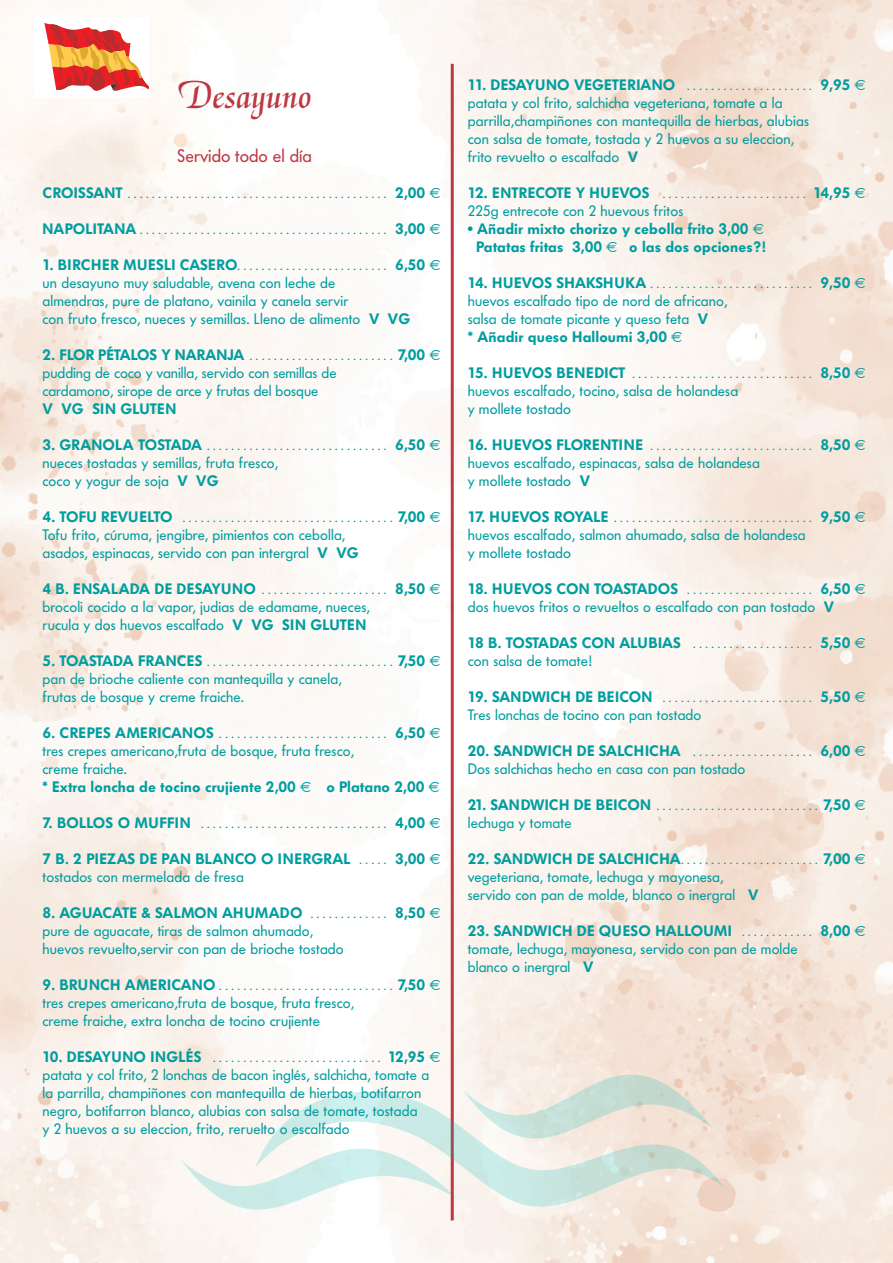
<style>
.page{position:relative;width:893px;height:1263px;background:#fff}
.page>*{position:absolute;margin:0;border:0;box-sizing:border-box;transform-origin:0 0}
.t1{font:39px "El Greco BQ";letter-spacing:.01em;color:#be3741}
.t2{font:18px "Futura BQ";color:#be3741}
.t3{font:15px/18px "Futura BQ";letter-spacing:.01em;color:#009d9f}
.t4{font:600 15px/18px "Futura BQ";letter-spacing:.01em;color:#009d9f}
.t5{font:12px "Futura BQ";color:#009d9f}
.s1{font-weight:600;font-size:15px}
.s2{font-family:"Euro Sans";font-size:15px}
.s3{font-weight:600}
.s4{font-size:12px}
.s5{font-family:"Euro Sans"}
.s6{font-weight:400;font-size:12px}
.s7{font-family:"Euro Sans";font-weight:400}
.s8{font-weight:400}
</style>
<div class="page">
<img style="left:0;top:0;width:893px;height:1263px">
<div style="left:34px;top:17px;width:115px;height:81px;background:#fff"></div>
<svg style="left:44px;top:23px;width:105px;height:68px"></svg>
<hr style="left:451px;top:64px;width:3px;height:1156px;background:#be3741">
<svg style="left:714px;top:1075px;width:11px;height:134px"></svg>
<svg style="left:181px;top:1074px;width:533px;height:135px"></svg>
<h1 class="t1" style="left:177px;top:72px;width:136px">Desayuno</h1>
<p class="t2" style="left:177px;top:145px;width:136px">Servido todo el día</p>
<p class="t5" style="left:43px;top:187px;width:400px"><span class="s1">CROISSANT</span> ........................................... <span class="s1">2,00</span> <span class="s2">E</span></p>
<p class="t5" style="left:43px;top:223px;width:400px"><span class="s1">NAPOLITANA</span>......................................... <span class="s1">3,00</span> <span class="s2">E</span></p>
<p class="t3" style="left:43px;top:256px;width:400px"><span class="s3">1. BIRCHER MUESLI CASERO</span><span class="s4">.........................</span> <span class="s3">6,50</span> <span class="s5">E </span>un desayuno muy saludable, avena con leche de<br>almendras, pure de platano, vainila y canela servir<br>con fruto fresco, nueces y semillas. Lleno de alimento <span class="s3">V VG</span></p>
<p class="t3" style="left:43px;top:346px;width:400px"><span class="s3">2. FLOR PÉTALOS Y NARANJA</span> <span class="s4">........................</span> <span class="s3">7,00</span> <span class="s5">E </span>pudding de coco y vanilla, servido con semillas de<br>cardamono, sirope de arce y frutas del bosque</p>
<p class="t4" style="left:43px;top:400px;width:136px">V VG SIN GLUTEN</p>
<p class="t5" style="left:43px;top:439px;width:400px"><span class="s1">3. GRANOLA TOSTADA</span>.............................. <span class="s1">6,50</span> <span class="s2">E</span></p>
<p class="t3" style="left:43px;top:454px;width:237px">nueces tostadas y semillas, fruta fresco, coco y yogur de soja <span class="s3">V VG</span></p>
<p class="t5" style="left:43px;top:511px;width:400px"><span class="s1">4. TOFU REVUELTO</span> ................................... <span class="s1">7,00</span> <span class="s2">E</span></p>
<p class="t3" style="left:43px;top:526px;width:318px">Tofu frito, cúruma, jengibre, pimientos con cebolla, asados, espinacas, servido con pan intergral <span class="s3">V VG</span></p>
<p class="t3" style="left:43px;top:580px;width:400px"><span class="s3">4 B. ENSALADA DE DESAYUNO</span> <span class="s4">.....................</span> <span class="s3">8,50</span> <span class="s5">E </span>brocoli cocido a la vapor, judias de edamame, nueces,<br>rucula y dos huevos escalfado <span class="s3">V VG SIN GLUTEN</span></p>
<p class="t5" style="left:43px;top:655px;width:400px"><span class="s1">5. TOASTADA FRANCES</span>............................... <span class="s1">7,50</span> <span class="s2">E</span></p>
<p class="t3" style="left:43px;top:670px;width:301px">pan de brioche caliente con mantequilla y canela, frutas de bosque y creme fraiche.</p>
<p class="t5" style="left:43px;top:727px;width:400px"><span class="s1">6. CREPES AMERICANOS</span> ............................ <span class="s1">6,50</span> <span class="s2">E</span></p>
<p class="t3" style="left:43px;top:742px;width:399px">tres crepes americano,fruta de bosque, fruta fresco,<br>creme fraiche.<br><span class="s3">* Extra loncha de tocino crujiente 2,00</span> <span class="s5">E</span> <span class="s3">o Platano 2,00</span> <span class="s5">E</span></p>
<p class="t5" style="left:43px;top:817px;width:400px"><span class="s1">7. BOLLOS O MUFFIN</span> ............................... <span class="s1">4,00</span> <span class="s2">E</span></p>
<p class="t4" style="left:43px;top:850px;width:400px">7 B. 2 PIEZAS DE PAN BLANCO O INERGRAL <span class="s6">. . . . .</span> 3,00 <span class="s7">E </span><span class="s8">tostados con mermelada de fresa</span></p>
<p class="t3" style="left:43px;top:904px;width:400px"><span class="s3">8. AGUACATE &amp; SALMON AHUMADO</span> <span class="s4">. . . . . . . . . . . . .</span> <span class="s3">8,50</span> <span class="s5">E </span>pure de aguacate, tiras de salmon ahumado,<br>huevos revuelto,servir con pan de brioche tostado</p>
<p class="t5" style="left:43px;top:979px;width:400px"><span class="s1">9. BRUNCH AMERICANO</span>............................. <span class="s1">7,50</span> <span class="s2">E</span></p>
<p class="t3" style="left:43px;top:994px;width:313px">tres crepes americano,fruta de bosque, fruta fresco, creme fraiche, extra loncha de tocino crujiente</p>
<p class="t5" style="left:43px;top:1051px;width:400px"><span class="s1">10. DESAYUNO INGLÉS</span> ............................ <span class="s1">12,95</span> <span class="s2">E</span></p>
<p class="t3" style="left:43px;top:1066px;width:388px">patata y col frito, 2 lonchas de bacon inglés, salchicha, tomate a la parrilla, champiñones con mantequilla de hierbas, botifarron negro, botifarron blanco, alubias con salsa de tomate, tostada<br>y 2 huevos a su eleccion, frito, reruelto o escalfado</p>
<p class="t3" style="left:468px;top:76px;width:400px"><span class="s3">11. DESAYUNO VEGETERIANO</span> <span class="s4">. . . . . . . . . . . . . . . . . . . . .</span> <span class="s3">9,95</span> <span class="s5">E </span>patata y col frito, salchicha vegeteriana, tomate a la parrilla,champiñones con mantequilla de hierbas, alubias<br>con salsa de tomate, tostada y 2 huevos a su eleccion,<br>frito revuelto o escalfado <span class="s3">V</span></p>
<p class="t3" style="left:468px;top:184px;width:400px"><span class="s3">12. ENTRECOTE Y HUEVOS</span> <span class="s4">........................</span> <span class="s3">14,95</span> <span class="s5">E<br></span>225g entrecote con 2 huevous fritos</p>
<p class="t4" style="left:468px;top:220px;width:300px;text-align:center">• Añadir mixto chorizo y cebolla frito 3,00 <span class="s7">e<br></span>Patatas fritas 3,00 <span class="s7">E</span> o las dos opciones?!</p>
<p class="t5" style="left:468px;top:277px;width:400px"><span class="s1">14. HUEVOS SHAKSHUKA</span> ........................... <span class="s1">9,50</span> <span class="s2">E</span></p>
<p class="t3" style="left:468px;top:292px;width:261px">huevos escalfado tipo de nord de africano, salsa de tomate picante y queso feta <span class="s3">V<br>* Añadir queso Halloumi 3,00</span> <span class="s5">E</span></p>
<p class="t5" style="left:468px;top:367px;width:400px"><span class="s1">15. HUEVOS BENEDICT</span> .............................. <span class="s1">8,50</span> <span class="s2">E</span></p>
<p class="t3" style="left:468px;top:382px;width:272px">huevos escalfado, tocino, salsa de holandesa y mollete tostado</p>
<p class="t5" style="left:468px;top:439px;width:400px"><span class="s1">16. HUEVOS FLORENTINE</span> ........................... <span class="s1">8,50</span> <span class="s2">E</span></p>
<p class="t3" style="left:468px;top:454px;width:294px">huevos escalfado, espinacas, salsa de holandesa y mollete tostado <span class="s3">V</span></p>
<p class="t5" style="left:468px;top:511px;width:400px"><span class="s1">17. HUEVOS ROYALE</span> ................................. <span class="s1">9,50</span> <span class="s2">E</span></p>
<p class="t3" style="left:468px;top:526px;width:339px">huevos escalfado, salmon ahumado, salsa de holandesa y mollete tostado</p>
<p class="t3" style="left:468px;top:580px;width:400px"><span class="s3">18. HUEVOS CON TOASTADOS</span> <span class="s4">.....................</span> <span class="s3">6,50</span> <span class="s5">E </span>dos huevos fritos o revueltos o escalfado con pan tostado <span class="s3">V</span></p>
<p class="t4" style="left:468px;top:634px;width:400px">18 B. TOSTADAS CON ALUBIAS <span class="s6">....................</span> 5,50 <span class="s7">E </span><span class="s8">con salsa de tomate!</span></p>
<p class="t5" style="left:468px;top:691px;width:400px"><span class="s1">19. SANDWICH DE BEICON</span> ......................... <span class="s1">5,50</span> <span class="s2">E</span></p>
<p class="t3" style="left:468px;top:706px;width:235px">Tres lonchas de tocino con pan tostado</p>
<p class="t3" style="left:468px;top:742px;width:400px"><span class="s3">20. SANDWICH DE SALCHICHA</span> <span class="s4">. . . . . . . . . . . . . . . . . . . .</span> <span class="s3">6,00</span> <span class="s5">E<br></span>Dos salchichas hecho en casa con pan tostado</p>
<p class="t5" style="left:468px;top:799px;width:400px"><span class="s1">21. SANDWICH DE BEICON</span> ........................... <span class="s1">7,50</span> <span class="s2">E</span></p>
<p class="t3" style="left:468px;top:814px;width:105px">lechuga y tomate</p>
<p class="t3" style="left:468px;top:850px;width:400px"><span class="s3">22. SANDWICH DE SALCHICHA</span><span class="s4">.......................</span> <span class="s3">7,00</span> <span class="s5">E </span>vegeteriana, tomate, lechuga y mayonesa,<br>servido con pan de molde, blanco o inergral <span class="s3">V</span></p>
<p class="t3" style="left:468px;top:922px;width:400px"><span class="s3">23. SANDWICH DE QUESO HALLOUMI</span> <span class="s4">. . . . . . . . . . . .</span> <span class="s3">8,00</span> <span class="s5">E </span>tomate, lechuga, mayonesa, servido con pan de molde<br>blanco o inergral <span class="s3">V</span></p>
</div>
